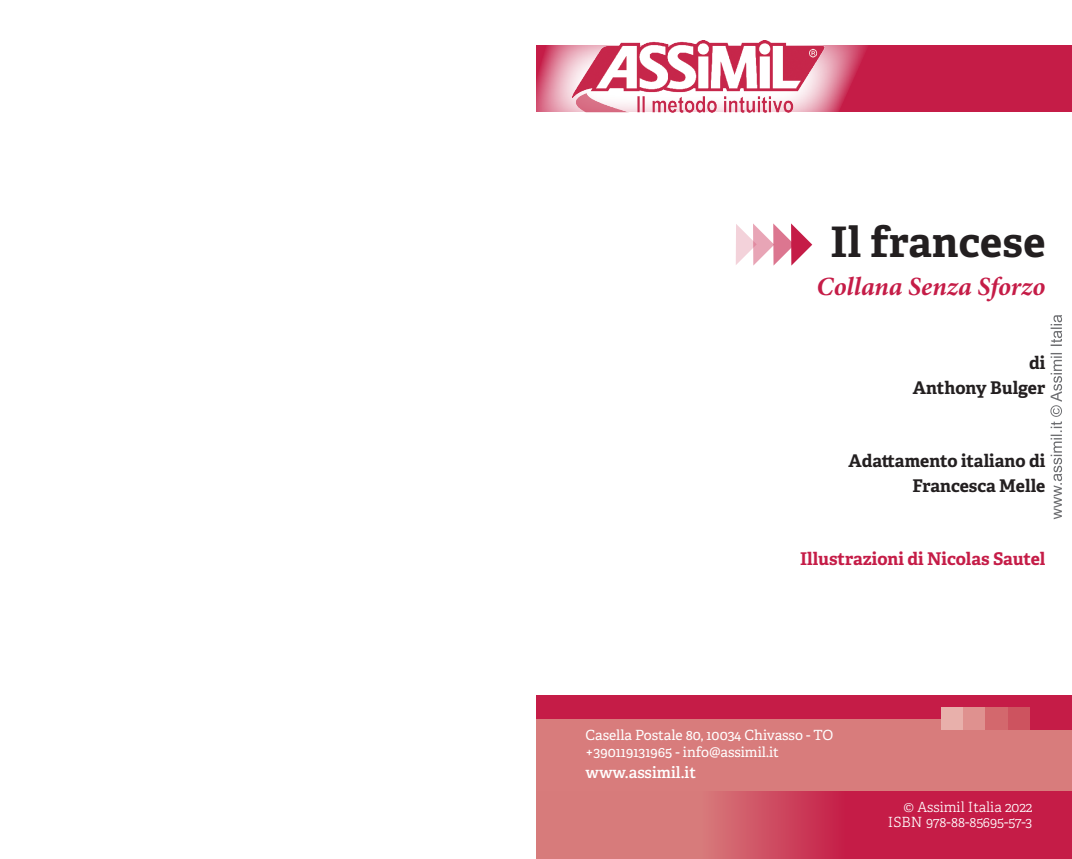
<style>
.page{position:relative;width:1072px;height:859px;background:#fff}
.page>*{position:absolute;margin:0;border:0;box-sizing:border-box;transform-origin:0 0}
.t1{font:700 42px "Adelle";letter-spacing:.01em;color:#231f20}
.t2{font:italic 700 26.25px "Minion Pro";color:#c51c47}
.t3{font:700 17.5px/24.5px "Adelle";color:#231f20;text-align:right}
.t4{font:700 17.5px "Adelle";color:#c51c47}
.t5{font:600 15.75px "Adelle Basic";color:#fff}
.t6{font:14px/17.5px "Adelle Basic";color:#fff}
.t7{font:300 14px/15.8px "Adelle Basic";color:#fff;text-align:right}
</style>
<div class="page">
<svg style="left:1050px;top:315px;width:12px;height:204px"></svg>
<svg style="left:736px;top:223px;width:76px;height:42px"></svg>
<div style="left:536px;top:45px;width:535px;height:67px;background:#c51c47"></div>
<svg style="left:536px;top:45px;width:331px;height:68px"></svg>
<img style="left:572px;top:40px;width:252px;height:72px">
<div style="left:536px;top:718px;width:535px;height:140px;background:#d87c7c"></div>
<svg style="left:715px;top:791px;width:356px;height:67px;background:#c72b4f"></svg>
<div style="left:536px;top:694px;width:535px;height:24px;background:#c51c47"></div>
<div style="left:963px;top:707px;width:22px;height:22px;background:#df918f"></div>
<div style="left:941px;top:707px;width:22px;height:22px;background:#e8b0ab"></div>
<div style="left:1008px;top:707px;width:22px;height:22px;background:#cd535f"></div>
<div style="left:985px;top:707px;width:23px;height:22px;background:#d3686d"></div>
<div style="left:1030px;top:707px;width:41px;height:22px;background:#c51c47"></div>
<h1 class="t1" style="left:830px;top:211px;width:216px">Il francese</h1>
<h2 class="t2" style="left:816px;top:268px;width:230px">Collana Senza Sforzo</h2>
<p class="t3" style="left:912px;top:350px;width:134px">di<br>Anthony Bulger</p>
<p class="t3" style="left:848px;top:448px;width:198px">Adattamento italiano di<br>Francesca Melle</p>
<p class="t4" style="left:800px;top:546px;width:247px">Illustrazioni di Nicolas Sautel</p>
<p class="t6" style="left:585px;top:725px;width:249px">Casella Postale 80, 10034 Chivasso - TO +390119131965 - info@assimil.it</p>
<p class="t5" style="left:585px;top:762px;width:112px">www.assimil.it</p>
<p class="t7" style="left:888px;top:798px;width:146px">© Assimil Italia 2022<br>ISBN 978-88-85695-57-3</p>
</div>
